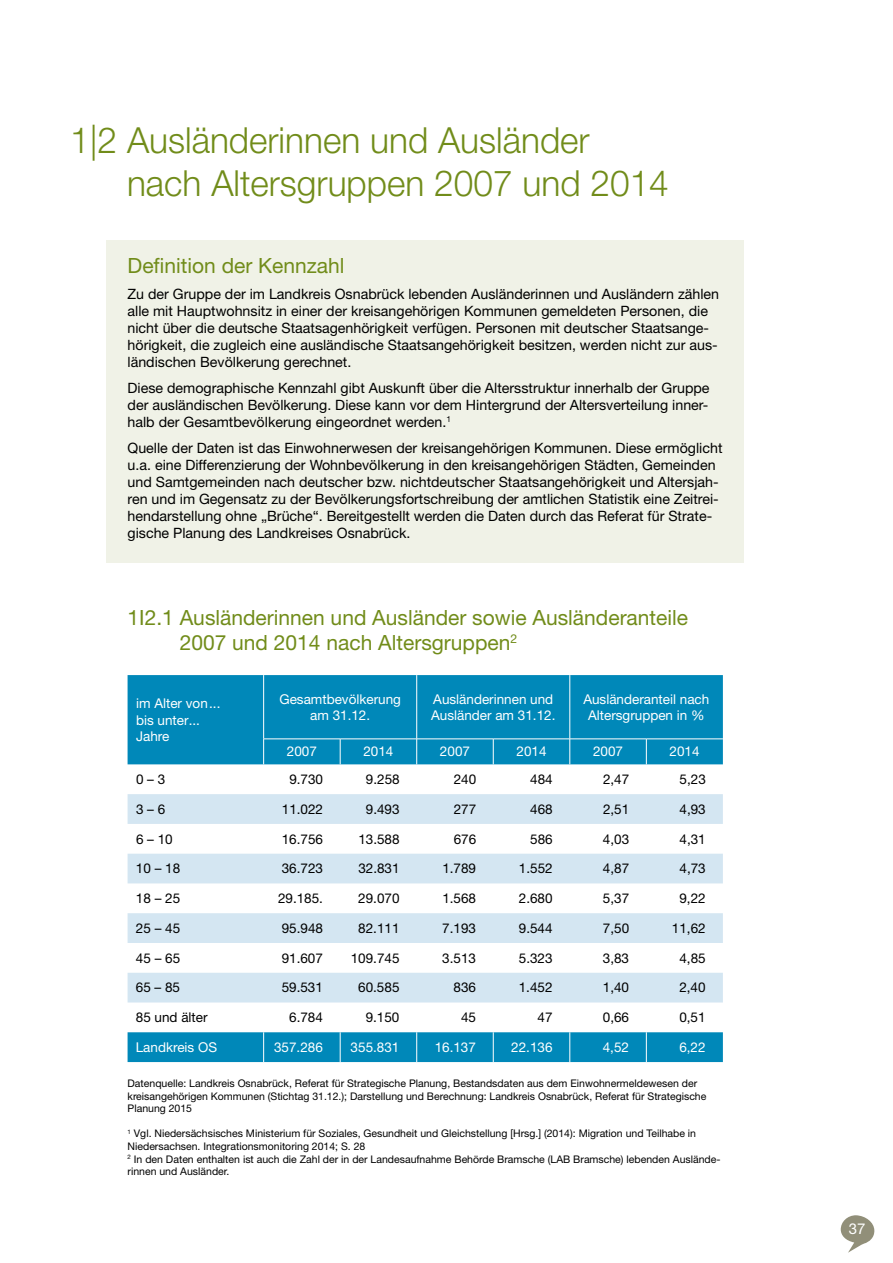
<style>
.page{position:relative;width:893px;height:1263px;background:#fff}
.page>*{position:absolute;margin:0;border:0;box-sizing:border-box;transform-origin:0 0}
.t1{font:300 36px/43.2px "Helvetica Neue LT Std";color:#718c1a}
.t2{font:21px/25.2px "Helvetica Neue LT Std";color:#718c1a}
.t3{font:15px "Helvetica Neue LT Std";color:#fff}
.t4{font:14.25px/17.1px "Helvetica Neue LT Std";color:#000}
.t5{font:13.5px "Helvetica Neue LT Std";color:#000}
.t6{font:13.5px/16.2px "Helvetica Neue LT Std";color:#fff}
.t7{font:10.5px/12.6px "Helvetica Neue LT Std";color:#000}
</style>
<div class="page">
<svg style="left:840px;top:1215px;width:35px;height:38px"></svg>
<div style="left:106px;top:240px;width:638px;height:323px;background:#f0f2e7"></div>
<svg style="left:128px;top:675px;width:595px;height:387px;fill:#0088b9"></svg>
<svg style="left:128px;top:794px;width:595px;height:208px;fill:#d4e6f2"></svg>
<hr style="left:263px;top:675px;width:1px;height:64px;background:#fff">
<hr style="left:416px;top:675px;width:1px;height:64px;background:#fff">
<hr style="left:570px;top:675px;width:1px;height:64px;background:#fff">
<hr style="left:263px;top:739px;width:77px;height:1px;background:#fff">
<svg style="left:263px;top:739px;width:1px;height:25px"></svg>
<hr style="left:340px;top:739px;width:77px;height:1px;background:#fff">
<svg style="left:340px;top:739px;width:1px;height:25px"></svg>
<hr style="left:417px;top:739px;width:76px;height:1px;background:#fff">
<svg style="left:416px;top:739px;width:1px;height:25px"></svg>
<hr style="left:493px;top:739px;width:77px;height:1px;background:#fff">
<svg style="left:493px;top:739px;width:1px;height:25px"></svg>
<hr style="left:570px;top:739px;width:76px;height:1px;background:#fff">
<svg style="left:570px;top:739px;width:1px;height:25px"></svg>
<hr style="left:646px;top:739px;width:77px;height:1px;background:#fff">
<svg style="left:646px;top:739px;width:1px;height:25px"></svg>
<hr style="left:263px;top:1032px;width:1px;height:30px;background:#fff">
<hr style="left:340px;top:1032px;width:1px;height:30px;background:#fff">
<hr style="left:416px;top:1032px;width:1px;height:30px;background:#fff">
<hr style="left:493px;top:1032px;width:1px;height:30px;background:#fff">
<hr style="left:570px;top:1032px;width:1px;height:30px;background:#fff">
<hr style="left:646px;top:1032px;width:1px;height:30px;background:#fff">
<h1 class="t1" style="left:127px;top:118px;width:543px;text-indent:-57px">1|2 Ausländerinnen und Ausländer nach Altersgruppen 2007 und 2014</h1>
<h2 class="t2" style="left:128px;top:253px;width:219px">Definition der Kennzahl</h2>
<p class="t4" style="left:128px;top:285px;width:593px">Zu der Gruppe der im Landkreis Osnabrück lebenden Ausländerinnen und Ausländern zählen alle mit Hauptwohnsitz in einer der kreisangehörigen Kommunen gemeldeten Personen, die nicht über die deutsche Staatsagenhörigkeit verfügen. Personen mit deutscher Staatsange&shy;hörigkeit, die zugleich eine ausländische Staatsangehörigkeit besitzen, werden nicht zur aus&shy;ländischen Bevölkerung gerechnet.</p>
<p class="t4" style="left:128px;top:379px;width:583px;text-align:justify">Diese demographische Kennzahl gibt Auskunft über die Altersstruktur innerhalb der Gruppe der ausländischen Bevölkerung. Diese kann vor dem Hintergrund der Altersverteilung inner&shy;halb der Gesamtbevölkerung eingeordnet werden.<sup>1</sup></p>
<p class="t4" style="left:128px;top:439px;width:596px">Quelle der Daten ist das Einwohnerwesen der kreisangehörigen Kommunen. Diese ermöglicht u.a. eine Differenzierung der Wohnbevölkerung in den kreisangehörigen Städten, Gemeinden und Samtgemeinden nach deutscher bzw. nichtdeutscher Staatsangehörigkeit und Altersjah&shy;ren und im Gegensatz zu der Bevölkerungsfortschreibung der amtlichen Statistik eine Zeitrei&shy;hendarstellung ohne „Brüche“. Bereitgestellt werden die Daten durch das Referat für Strate&shy;gische Planung des Landkreises Osnabrück.</p>
<h2 class="t2" style="left:180px;top:605px;width:510px;text-indent:-52px">1I2.1 Ausländerinnen und Ausländer sowie Ausländeranteile<br>2007 und 2014 nach Altersgruppen<sup>2</sup></h2>
<p class="t6" style="left:136px;top:695px;width:86px">im Alter von... bis unter...<br>Jahre</p>
<p class="t6" style="left:279px;top:691px;width:123px;text-align:center">Gesamtbevölkerung am 31.12.</p>
<p class="t6" style="left:431px;top:691px;width:126px">Ausländerinnen und<br>Ausländer am 31.12.</p>
<p class="t6" style="left:583px;top:691px;width:128px;text-align:center">Ausländeranteil nach<br>Altersgruppen in %</p>
<p class="t6" style="left:287px;top:743px;width:32px">2007</p>
<p class="t6" style="left:363px;top:743px;width:32px">2014</p>
<p class="t6" style="left:440px;top:743px;width:32px">2007</p>
<p class="t6" style="left:516px;top:743px;width:32px">2014</p>
<p class="t6" style="left:593px;top:743px;width:32px">2007</p>
<p class="t6" style="left:670px;top:743px;width:32px">2014</p>
<p class="t5" style="left:136px;top:771px;width:31px">0 – 3</p>
<p class="t5" style="left:289px;top:771px;width:35px">9.730</p>
<p class="t5" style="left:366px;top:771px;width:35px">9.258</p>
<p class="t5" style="left:454px;top:771px;width:24px">240</p>
<p class="t5" style="left:530px;top:771px;width:24px">484</p>
<p class="t5" style="left:603px;top:771px;width:28px">2,47</p>
<p class="t5" style="left:680px;top:771px;width:28px">5,23</p>
<p class="t5" style="left:136px;top:801px;width:31px">3 – 6</p>
<p class="t5" style="left:282px;top:801px;width:43px">11.022</p>
<p class="t5" style="left:366px;top:801px;width:35px">9.493</p>
<p class="t5" style="left:454px;top:801px;width:24px">277</p>
<p class="t5" style="left:530px;top:801px;width:24px">468</p>
<p class="t5" style="left:603px;top:801px;width:28px">2,51</p>
<p class="t5" style="left:679px;top:801px;width:28px">4,93</p>
<p class="t5" style="left:136px;top:831px;width:38px">6 – 10</p>
<p class="t5" style="left:282px;top:831px;width:43px">16.756</p>
<p class="t5" style="left:358px;top:831px;width:43px">13.588</p>
<p class="t5" style="left:454px;top:831px;width:24px">676</p>
<p class="t5" style="left:530px;top:831px;width:24px">586</p>
<p class="t5" style="left:603px;top:831px;width:28px">4,03</p>
<p class="t5" style="left:679px;top:831px;width:28px">4,31</p>
<p class="t5" style="left:136px;top:860px;width:46px">10 – 18</p>
<p class="t5" style="left:282px;top:860px;width:43px">36.723</p>
<p class="t5" style="left:358px;top:860px;width:43px">32.831</p>
<p class="t5" style="left:442px;top:860px;width:35px">1.789</p>
<p class="t5" style="left:519px;top:860px;width:35px">1.552</p>
<p class="t5" style="left:603px;top:860px;width:28px">4,87</p>
<p class="t5" style="left:679px;top:860px;width:28px">4,73</p>
<p class="t5" style="left:136px;top:890px;width:46px">18 – 25</p>
<p class="t5" style="left:278px;top:890px;width:47px">29.185.</p>
<p class="t5" style="left:358px;top:890px;width:43px">29.070</p>
<p class="t5" style="left:442px;top:890px;width:35px">1.568</p>
<p class="t5" style="left:519px;top:890px;width:35px">2.680</p>
<p class="t5" style="left:603px;top:890px;width:28px">5,37</p>
<p class="t5" style="left:679px;top:890px;width:28px">9,22</p>
<p class="t5" style="left:136px;top:920px;width:46px">25 – 45</p>
<p class="t5" style="left:282px;top:920px;width:43px">95.948</p>
<p class="t5" style="left:358px;top:920px;width:43px">82.111</p>
<p class="t5" style="left:442px;top:920px;width:35px">7.193</p>
<p class="t5" style="left:519px;top:920px;width:35px">9.544</p>
<p class="t5" style="left:603px;top:920px;width:28px">7,50</p>
<p class="t5" style="left:672px;top:920px;width:35px">11,62</p>
<p class="t5" style="left:136px;top:950px;width:46px">45 – 65</p>
<p class="t5" style="left:282px;top:950px;width:43px">91.607</p>
<p class="t5" style="left:351px;top:950px;width:50px">109.745</p>
<p class="t5" style="left:442px;top:950px;width:35px">3.513</p>
<p class="t5" style="left:519px;top:950px;width:35px">5.323</p>
<p class="t5" style="left:603px;top:950px;width:28px">3,83</p>
<p class="t5" style="left:679px;top:950px;width:28px">4,85</p>
<p class="t5" style="left:136px;top:980px;width:46px">65 – 85</p>
<p class="t5" style="left:282px;top:980px;width:43px">59.531</p>
<p class="t5" style="left:358px;top:980px;width:43px">60.585</p>
<p class="t5" style="left:453px;top:980px;width:24px">836</p>
<p class="t5" style="left:519px;top:980px;width:35px">1.452</p>
<p class="t5" style="left:603px;top:980px;width:28px">1,40</p>
<p class="t5" style="left:679px;top:980px;width:28px">2,40</p>
<p class="t5" style="left:136px;top:1009px;width:73px">85 und älter</p>
<p class="t5" style="left:289px;top:1009px;width:35px">6.784</p>
<p class="t5" style="left:366px;top:1009px;width:35px">9.150</p>
<p class="t5" style="left:461px;top:1009px;width:17px">45</p>
<p class="t5" style="left:537px;top:1009px;width:17px">47</p>
<p class="t5" style="left:603px;top:1009px;width:28px">0,66</p>
<p class="t5" style="left:679px;top:1009px;width:28px">0,51</p>
<p class="t6" style="left:136px;top:1039px;width:83px">Landkreis OS</p>
<p class="t6" style="left:274px;top:1039px;width:50px">357.286</p>
<p class="t6" style="left:351px;top:1039px;width:50px">355.831</p>
<p class="t6" style="left:435px;top:1039px;width:43px">16.137</p>
<p class="t6" style="left:511px;top:1039px;width:43px">22.136</p>
<p class="t6" style="left:603px;top:1039px;width:28px">4,52</p>
<p class="t6" style="left:679px;top:1039px;width:28px">6,22</p>
<p class="t7" style="left:128px;top:1077px;width:580px">Datenquelle: Landkreis Osnabrück, Referat für Strategische Planung, Bestandsdaten aus dem Einwohnermeldewesen der kreisangehörigen Kommunen (Stichtag 31.12.); Darstellung und Berechnung: Landkreis Osnabrück, Referat für Strategische<br>Planung 2015</p>
<p class="t7" style="left:128px;top:1127px;width:594px"><sup>1</sup> Vgl. Niedersächsisches Ministerium für Soziales, Gesundheit und Gleichstellung [Hrsg.] (2014): Migration und Teilhabe in Niedersachsen. Integrationsmonitoring 2014; S. 28<br><sup>2</sup> In den Daten enthalten ist auch die Zahl der in der Landesaufnahme Behörde Bramsche (LAB Bramsche) lebenden Auslände&shy;rinnen und Ausländer.</p>
<p class="t3" style="left:849px;top:1220px;width:18px">37</p>
</div>
